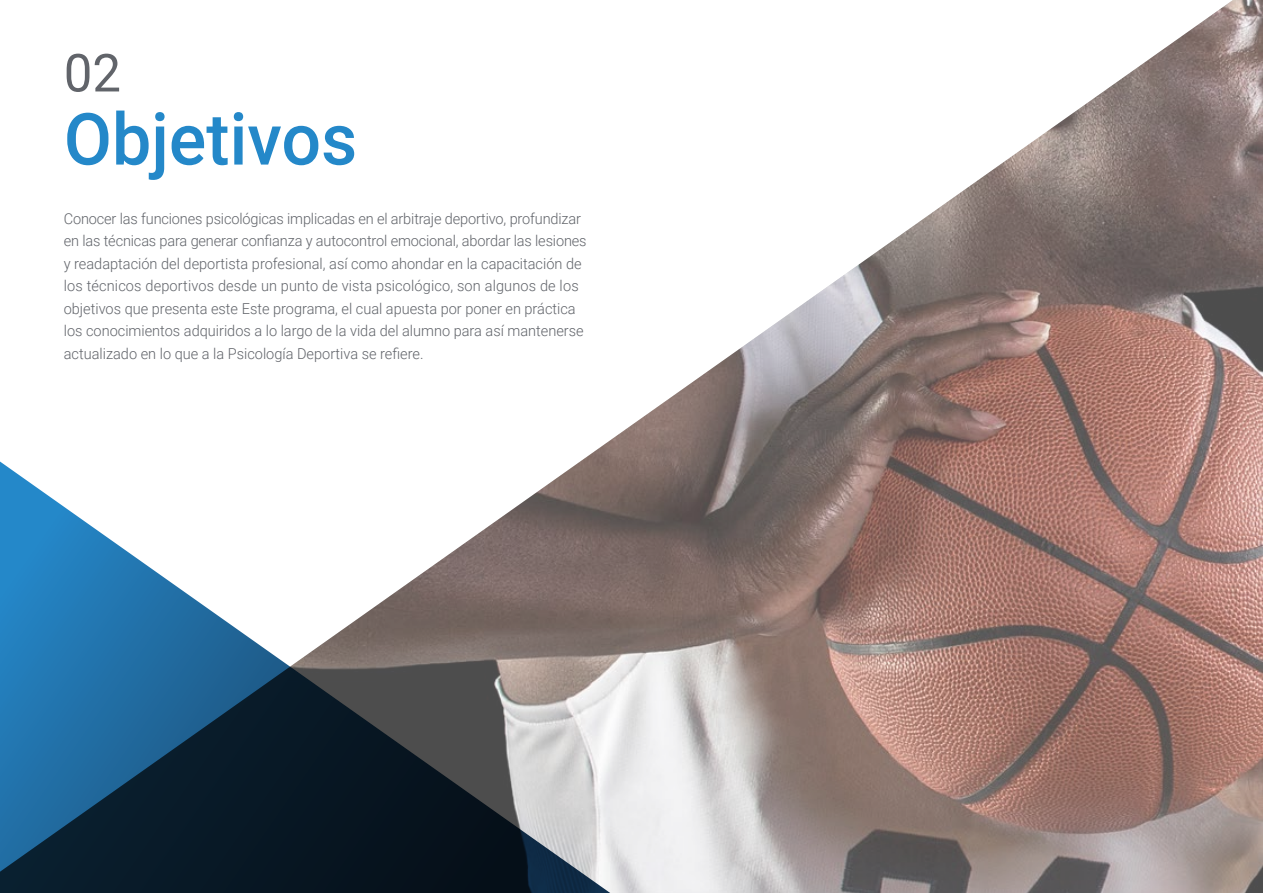
<style>
.page{position:relative;width:1263px;height:893px;background:#fff}
.page>*{position:absolute;margin:0;border:0;box-sizing:border-box;transform-origin:0 0}
.t1{font:500 72px "Roboto";color:#2488c9}
.t2{font:52.5px "Roboto";color:#61646a}
.t3{font:300 15px/22.5px "Roboto";color:#61646a}
</style>
<div class="page">
<img style="left:602px;top:0;width:661px;height:893px">
<svg style="left:0;top:446px;width:640px;height:447px"></svg>
<h2 class="t2" style="left:64px;top:36px;width:59px">02</h2>
<h1 class="t1" style="left:64px;top:89px;width:295px">Objetivos</h1>
<p class="t3" style="left:64px;top:207px;width:524px">Conocer las funciones psicológicas implicadas en el arbitraje deportivo, profundizar en las técnicas para generar confianza y autocontrol emocional, abordar las lesiones y readaptación del deportista profesional, así como ahondar en la capacitación de los técnicos deportivos desde un punto de vista psicológico, son algunos de los objetivos que presenta este Este programa, el cual apuesta por poner en práctica los conocimientos adquiridos a lo largo de la vida del alumno para así mantenerse actualizado en lo que a la Psicología Deportiva se refiere.</p>
</div>
